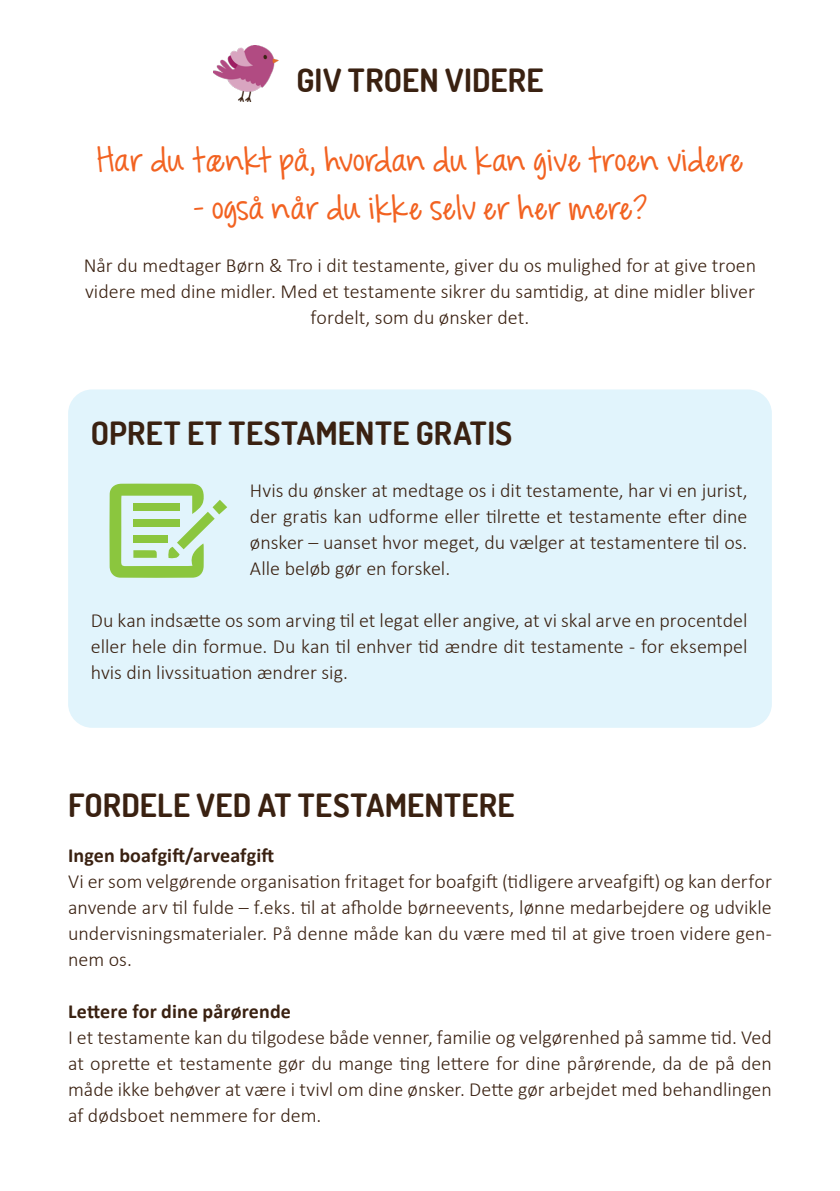
<style>
.page{position:relative;width:840px;height:1191px;background:#fff}
.page>*{position:absolute;margin:0;border:0;box-sizing:border-box;transform-origin:0 0}
.Brødtekst{font:700 32px "Dosis";letter-spacing:.01em;color:#3a2111}
.Citat{font:30px "KG Feeling 22";letter-spacing:.02em;color:#f26221}
.Brødtekst-2{font:300 20px/26px "Calibri";color:#3a2111;text-align:justify}
.Brødtekst-3{font:700 20px "Calibri";letter-spacing:.005em;color:#3a2111}
</style>
<div class="page">
<img style="left:213px;top:45px;width:65px;height:57px">
<div style="left:68px;top:389px;width:703px;height:339px;background:#e1f4fc;border-radius:24px"></div>
<svg style="left:177px;top:512px;width:37px;height:37px"></svg>
<svg style="left:212px;top:500px;width:15px;height:14px"></svg>
<svg style="left:109px;top:483px;width:95px;height:95px"></svg>
<p class="Brødtekst" style="left:296px;top:60px;width:248px">GIV TROEN VIDERE</p>
<p class="Citat" style="left:97px;top:139px;width:647px">Har du tænkt på, hvordan du kan give troen videre</p>
<p class="Citat" style="left:193px;top:187px;width:455px">– også når du ikke selv er her mere?</p>
<p class="Brødtekst-2" style="left:84px;top:252px;width:673px;text-align:center">Når du medtager Børn &amp; Tro i dit testamente, giver du os mulighed for at give troen videre med dine midler. Med et testamente sikrer du samtidig, at dine midler bliver fordelt, som du ønsker det.</p>
<p class="Brødtekst" style="left:91px;top:412px;width:423px">OPRET ET TESTAMENTE GRATIS</p>
<p class="Brødtekst-2" style="left:250px;top:477px;width:499px">Hvis du ønsker at medtage os i dit testamente, har vi en jurist, der gratis kan udforme eller tilrette et testamente efter dine ønsker – uanset hvor meget, du vælger at testamentere til os.<br>Alle beløb gør en forskel.</p>
<p class="Brødtekst-2" style="left:91px;top:607px;width:658px">Du kan indsætte os som arving til et legat eller angive, at vi skal arve en procentdel eller hele din formue. Du kan til enhver tid ændre dit testamente - for eksempel hvis din livssituation ændrer sig.</p>
<p class="Brødtekst" style="left:68px;top:785px;width:447px">FORDELE VED AT TESTAMENTERE</p>
<p class="Brødtekst-3" style="left:68px;top:841px;width:207px">Ingen boafgift/arveafgift</p>
<p class="Brødtekst-2" style="left:68px;top:868px;width:705px">Vi er som velgørende organisation fritaget for boafgift (tidligere arveafgift) og kan derfor anvende arv til fulde – f.eks. til at afholde børneevents, lønne medarbejdere og udvikle undervisningsmaterialer. På denne måde kan du være med til at give troen videre gen&shy;nem os.</p>
<p class="Brødtekst-3" style="left:68px;top:997px;width:224px">Lettere for dine pårørende</p>
<p class="Brødtekst-2" style="left:68px;top:1024px;width:705px">I et testamente kan du tilgodese både venner, familie og velgørenhed på samme tid. Ved at oprette et testamente gør du mange ting lettere for dine pårørende, da de på den måde ikke behøver at være i tvivl om dine ønsker. Dette gør arbejdet med behandlingen af dødsboet nemmere for dem.</p>
</div>
